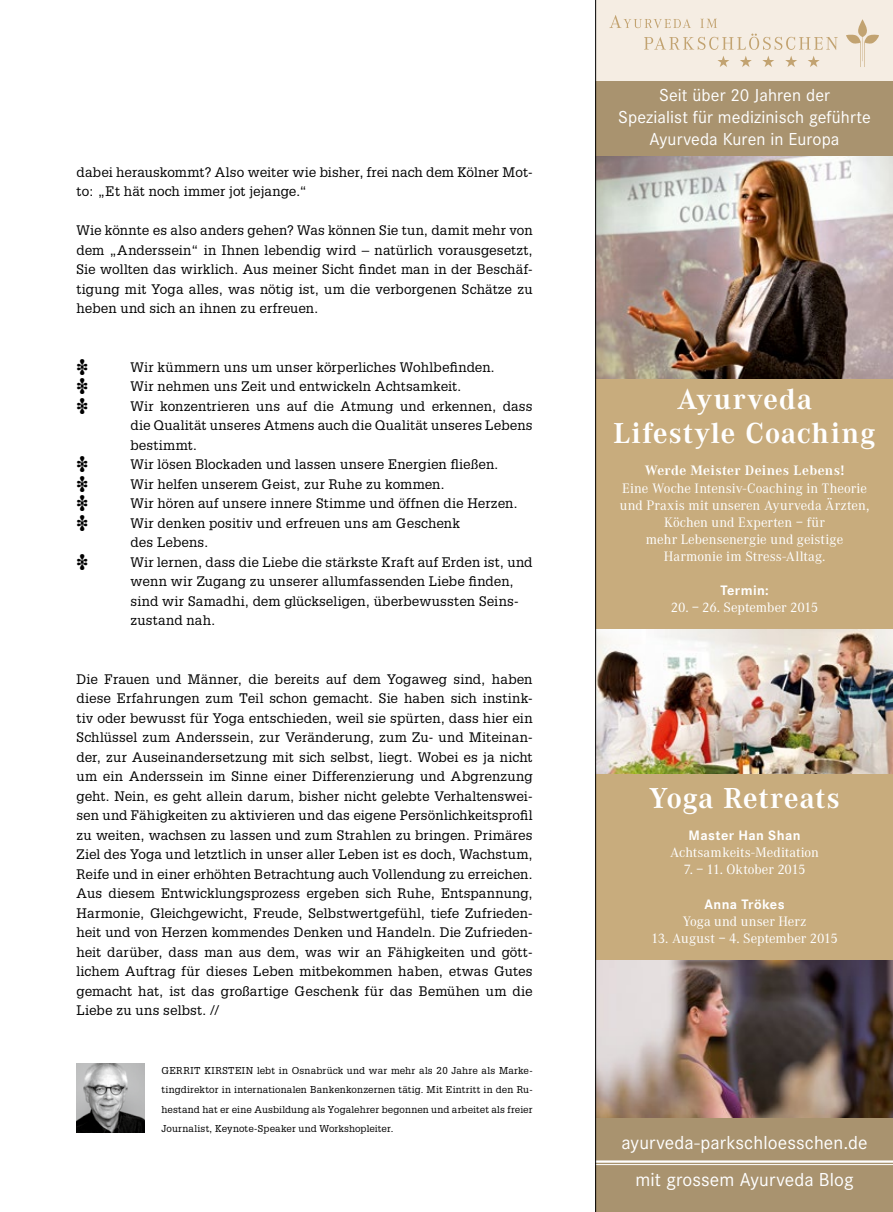
<style>
.page{position:relative;width:893px;height:1212px;background:#fff}
.page>*{position:absolute;margin:0;border:0;box-sizing:border-box;transform-origin:0 0}
.t1{font:700 30px/34.5px "Corporate A";letter-spacing:.035em;color:#fff;text-align:center}
.t2{font:19.5px/37.7px "Corporate S";letter-spacing:.005em;color:#fff;text-align:center}
.t3{font:18px/21.6px "Corporate S";letter-spacing:.005em;color:#fff;text-align:center}
.t4{font:18px "Salome";color:#000}
.t5{font:14.25px/17.1px "Corporate A";letter-spacing:.005em;color:#fff;text-align:center}
.t6{font:700 14.25px "Corporate S";letter-spacing:.025em;color:#fff}
.t7{font:700 14.25px "Corporate A";letter-spacing:.025em;color:#fff}
.t8{font:13.5px/19.5px "Glypha";letter-spacing:.005em;color:#000}
.t9{font:9.75px/19.5px "Glypha";letter-spacing:.01em;color:#000;text-align:justify}
</style>
<div class="page">
<div style="left:595px;top:80px;width:298px;height:81px;background:#a9936f"></div>
<div style="left:595px;top:0;width:298px;height:80px;background:#f5ede3"></div>
<svg style="left:717px;top:56px;width:12px;height:11px"></svg>
<svg style="left:740px;top:56px;width:12px;height:11px"></svg>
<svg style="left:762px;top:56px;width:12px;height:11px"></svg>
<svg style="left:785px;top:56px;width:12px;height:11px"></svg>
<svg style="left:808px;top:56px;width:12px;height:11px"></svg>
<svg style="left:846px;top:19px;width:33px;height:48px"></svg>
<svg style="left:609px;top:15px;width:82px;height:13px"></svg>
<svg style="left:700px;top:19px;width:17px;height:9px"></svg>
<svg style="left:644px;top:34px;width:194px;height:16px"></svg>
<div style="left:595px;top:348px;width:298px;height:817px;background:#c8ac7d"></div>
<img style="left:596px;top:961px;width:297px;height:157px">
<img style="left:596px;top:629px;width:297px;height:144px">
<div style="left:595px;top:1118px;width:298px;height:47px;background:#a9936f"></div>
<div style="left:595px;top:1165px;width:298px;height:47px;background:#a9936f"></div>
<hr style="left:595px;top:1160px;width:298px;height:3px;background:#fff">
<hr style="left:595px;top:1164px;width:298px;height:1px;background:#fff">
<img style="left:596px;top:157px;width:297px;height:221px">
<hr style="left:595px;top:0;width:1px;height:1212px;background:#000">
<img style="left:77px;top:1064px;width:68px;height:68px">
<p class="t8" style="left:77px;top:162px;width:458px">dabei herauskommt? Also weiter wie bisher, frei nach dem Kölner Mot&shy;to: „Et hät noch immer jot jejange.“</p>
<p class="t8" style="left:77px;top:220px;width:458px;text-align:justify">Wie könnte es also anders gehen? Was können Sie tun, damit mehr von dem „Anderssein“ in Ihnen lebendig wird – natürlich vorausgesetzt, Sie wollten das wirklich. Aus meiner Sicht findet man in der Beschäf&shy;tigung mit Yoga alles, was nötig ist, um die verborgenen Schätze zu heben und sich an ihnen zu erfreuen.</p>
<h3 class="t4" style="left:77px;top:353px;width:13px">‡</h3>
<p class="t8" style="left:131px;top:357px;width:366px">Wir kümmern uns um unser körperliches Wohlbefinden.</p>
<h3 class="t4" style="left:77px;top:373px;width:13px">‡</h3>
<p class="t8" style="left:131px;top:376px;width:332px">Wir nehmen uns Zeit und entwickeln Achtsamkeit.</p>
<h3 class="t4" style="left:77px;top:392px;width:13px">‡</h3>
<p class="t8" style="left:131px;top:396px;width:404px;text-align:justify">Wir konzentrieren uns auf die Atmung und erkennen, dass die Qualität unseres Atmens auch die Qualität unseres Lebens bestimmt.</p>
<h3 class="t4" style="left:77px;top:451px;width:13px">‡</h3>
<p class="t8" style="left:131px;top:454px;width:369px">Wir lösen Blockaden und lassen unsere Energien fließen.</p>
<h3 class="t4" style="left:77px;top:470px;width:13px">‡</h3>
<p class="t8" style="left:131px;top:474px;width:316px">Wir helfen unserem Geist, zur Ruhe zu kommen.</p>
<h3 class="t4" style="left:77px;top:490px;width:13px">‡</h3>
<p class="t8" style="left:131px;top:493px;width:389px">Wir hören auf unsere innere Stimme und öffnen die Herzen.</p>
<h3 class="t4" style="left:77px;top:509px;width:13px">‡</h3>
<p class="t8" style="left:131px;top:513px;width:331px">Wir denken positiv und erfreuen uns am Geschenk des Lebens.</p>
<h3 class="t4" style="left:77px;top:548px;width:13px">‡</h3>
<p class="t8" style="left:131px;top:552px;width:403px">Wir lernen, dass die Liebe die stärkste Kraft auf Erden ist, und wenn wir Zugang zu unserer allumfassenden Liebe finden, sind wir Samadhi, dem glückseligen, überbewussten Seins&shy;zustand nah.</p>
<p class="t8" style="left:77px;top:669px;width:458px;text-align:justify">Die Frauen und Männer, die bereits auf dem Yogaweg sind, haben diese Erfahrungen zum Teil schon gemacht. Sie haben sich instink&shy;tiv oder bewusst für Yoga entschieden, weil sie spürten, dass hier ein Schlüssel zum Anderssein, zur Veränderung, zum Zu- und Miteinan&shy;der, zur Auseinandersetzung mit sich selbst, liegt. Wobei es ja nicht um ein Anderssein im Sinne einer Differenzierung und Abgrenzung geht. Nein, es geht allein darum, bisher nicht gelebte Verhaltenswei&shy;sen und Fähigkeiten zu aktivieren und das eigene Persönlichkeitsprofil zu weiten, wachsen zu lassen und zum Strahlen zu bringen. Primäres Ziel des Yoga und letztlich in unser aller Leben ist es doch, Wachstum, Reife und in einer erhöhten Betrachtung auch Vollendung zu erreichen.<br>Aus diesem Entwicklungsprozess ergeben sich Ruhe, Entspannung, Harmonie, Gleichgewicht, Freude, Selbstwertgefühl, tiefe Zufrieden&shy;heit und von Herzen kommendes Denken und Handeln. Die Zufrieden&shy;heit darüber, dass man aus dem, was wir an Fähigkeiten und gött&shy;lichem Auftrag für dieses Leben mitbekommen haben, etwas Gutes gemacht hat, ist das großartige Geschenk für das Bemühen um die Liebe zu uns selbst. //</p>
<p class="t9" style="left:162px;top:1060px;width:372px;text-indent:95px">lebt in Osnabrück und war mehr als 20 Jahre als Marke&shy;tingdirektor in internationalen Bankenkonzernen tätig. Mit Eintritt in den Ru&shy;hestand hat er eine Ausbildung als Yogalehrer begonnen und arbeitet als freier Journalist, Keynote-Speaker und Workshopleiter.</p>
<p class="t9" style="left:162px;top:1060px;width:15px">Gerrit</p>
<p class="t9" style="left:204px;top:1060px;width:15px">Kirstein</p>
<h3 class="t3" style="left:618px;top:85px;width:254px">Seit über 20 Jahren der<br>Spezialist für medizinisch geführte<br>Ayurveda Kuren in Europa</h3>
<h1 class="t1" style="left:614px;top:382px;width:263px">Ayurveda<br>Lifestyle Coaching</h1>
<p class="t7" style="left:645px;top:463px;width:201px">Werde Meister Deines Lebens!</p>
<p class="t5" style="left:620px;top:480px;width:251px">Eine Woche Intensiv-Coaching in Theorie und Praxis mit unseren Ayurveda Ärzten, Köchen und Experten – für<br>mehr Lebensenergie und geistige Harmonie im Stress-Alltag.</p>
<p class="t6" style="left:720px;top:582px;width:50px">Termin:</p>
<p class="t5" style="left:671px;top:599px;width:149px">20. – 26. September 2015</p>
<h1 class="t1" style="left:649px;top:781px;width:192px">Yoga Retreats</h1>
<p class="t6" style="left:689px;top:827px;width:113px">Master Han Shan</p>
<p class="t5" style="left:670px;top:844px;width:150px">Achtsamkeits-Meditation</p>
<p class="t5" style="left:684px;top:861px;width:123px">7. – 11. Oktober 2015</p>
<p class="t6" style="left:704px;top:896px;width:82px">Anna Trökes</p>
<p class="t5" style="left:683px;top:913px;width:125px">Yoga und unser Herz</p>
<p class="t5" style="left:651px;top:930px;width:188px">13. August – 4. September 2015</p>
<h2 class="t2" style="left:621px;top:1123px;width:248px">ayurveda-parkschloesschen.de mit grossem Ayurveda Blog</h2>
</div>
